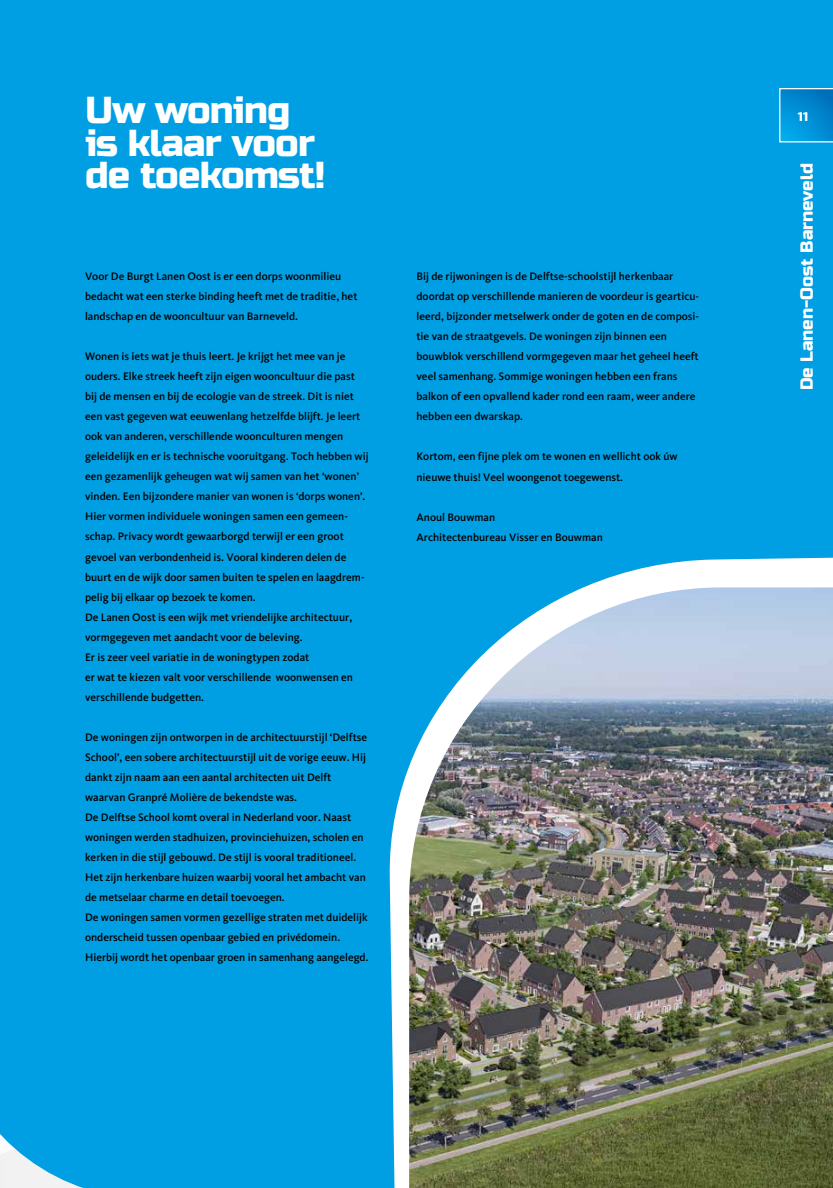
<style>
.page{position:relative;width:833px;height:1188px;background:#fff}
.page>*{position:absolute;margin:0;border:0;box-sizing:border-box;transform-origin:0 0}
.t1{font:37.5px/32.5px "Russo One";letter-spacing:-.02em;color:#fff}
.t2{font:17.5px "Russo One";color:#fff}
.t3{font:12.5px "Russo One";color:#fff}
.t4{font:500 11.25px/20px "Kievit";color:#000}
</style>
<div class="page">
<div style="left:0;top:0;width:833px;height:1187px;background:#009fe3"></div>
<svg style="left:779px;top:88px;width:54px;height:54px;background:#0f93d5"></svg>
<svg style="left:387px;top:546px;width:446px;height:641px;fill:#009fe3"></svg>
<img style="left:409px;top:587px;width:424px;height:600px">
<h1 class="t1" style="left:85px;top:95px;width:207px">Uw woning</h1>
<h1 class="t1" style="left:85px;top:127px;width:242px">is klaar voor de toekomst!</h1>
<p class="t4" style="left:85px;top:266px;width:274px">Voor De Burgt Lanen Oost is er een dorps woonmilieu bedacht wat een sterke binding heeft met de traditie, het landschap en de wooncultuur van Barneveld.</p>
<p class="t4" style="left:85px;top:346px;width:285px">Wonen is iets wat je thuis leert. Je krijgt het mee van je ouders. Elke streek heeft zijn eigen wooncultuur die past bij de mensen en bij de ecologie van de streek. Dit is niet een vast gegeven wat eeuwenlang hetzelfde blijft. Je leert ook van anderen, verschillende woonculturen mengen geleidelijk en er is technische vooruitgang. Toch hebben wij een gezamenlijk geheugen wat wij samen van het ‘wonen’ vinden. Een bijzondere manier van wonen is ‘dorps wonen’.<br>Hier vormen individuele woningen samen een gemeen&shy;schap. Privacy wordt gewaarborgd terwijl er een groot gevoel van verbondenheid is. Vooral kinderen delen de buurt en de wijk door samen buiten te spelen en laagdrem&shy;pelig bij elkaar op bezoek te komen.<br>De Lanen Oost is een wijk met vriendelijke architectuur, vormgegeven met aandacht voor de beleving.<br>Er is zeer veel variatie in de woningtypen zodat<br>er wat te kiezen valt voor verschillende woonwensen en verschillende budgetten.</p>
<p class="t4" style="left:85px;top:726px;width:285px">De woningen zijn ontworpen in de architectuurstijl ‘Delftse School’, een sobere architectuurstijl uit de vorige eeuw. Hij dankt zijn naam aan een aantal architecten uit Delft waarvan Granpré Molière de bekendste was.<br>De Delftse School komt overal in Nederland voor. Naast woningen werden stadhuizen, provinciehuizen, scholen en kerken in die stijl gebouwd. De stijl is vooral traditioneel.<br>Het zijn herkenbare huizen waarbij vooral het ambacht van de metselaar charme en detail toevoegen.<br>De woningen samen vormen gezellige straten met duidelijk onderscheid tussen openbaar gebied en privédomein.<br>Hierbij wordt het openbaar groen in samenhang aangelegd.</p>
<p class="t4" style="left:416px;top:266px;width:284px">Bij de rijwoningen is de Delftse-schoolstijl herkenbaar doordat op verschillende manieren de voordeur is gearticu&shy;leerd, bijzonder metselwerk onder de goten en de composi&shy;tie van de straatgevels. De woningen zijn binnen een bouwblok verschillend vormgegeven maar het geheel heeft veel samenhang. Sommige woningen hebben een frans balkon of een opvallend kader rond een raam, weer andere hebben een dwarskap.</p>
<p class="t4" style="left:416px;top:446px;width:263px">Kortom, een fijne plek om te wonen en wellicht ook úw nieuwe thuis! Veel woongenot toegewenst.</p>
<p class="t4" style="left:416px;top:506px;width:188px">Anoul Bouwman<br>Architectenbureau Visser en Bouwman</p>
<p class="t3" style="left:797px;top:109px;width:12px">11</p>
<h2 class="t2" style="left:796px;top:390px;width:228px;rotate:-90deg">De Lanen-Oost Barneveld</h2>
</div>
